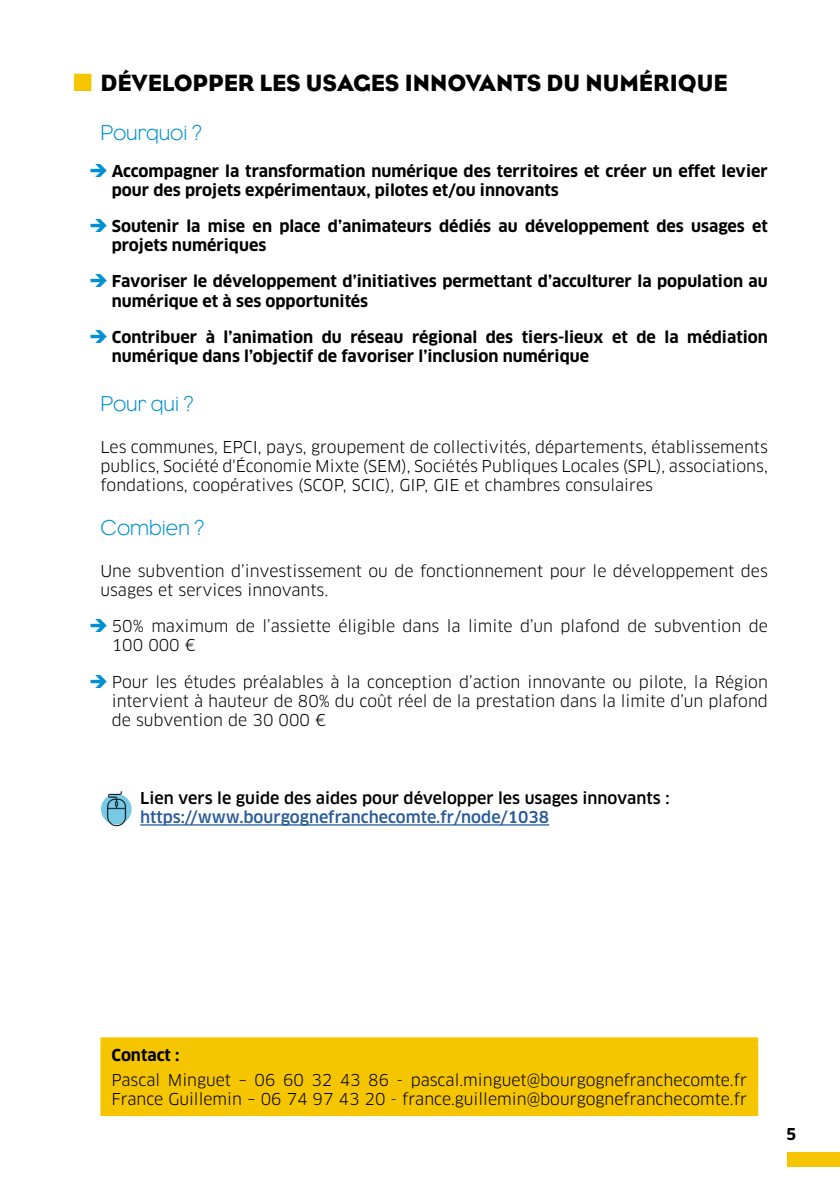
<style>
.page{position:relative;width:840px;height:1191px;background:#fff}
.page>*{position:absolute;margin:0;border:0;box-sizing:border-box;transform-origin:0 0}
.t1{font:24px "Eagle";color:#000}
.t2{font:300 22px "Eagle";color:#0090d4}
.t3{font:16px/19.2px "Clan Pro";color:#000}
.t4{font:700 16px/19.2px "Clan Pro";color:#000}
.t5{font:500 16px "Clan Pro";color:#000}
.t6{font:500 16px "Clan Pro";color:#275b9b}
</style>
<div class="page">
<div style="left:787px;top:1152px;width:52px;height:14px;background:#f5c500"></div>
<hr style="left:140px;top:824px;width:409px;height:1px;background:#275b9b">
<div style="left:103px;top:1040px;width:651px;height:73px;background:#f5c500"></div>
<div style="left:100px;top:1037px;width:657px;height:6px;background:#f5c500"></div>
<div style="left:100px;top:1043px;width:6px;height:67px;background:#f5c500"></div>
<div style="left:751px;top:1043px;width:6px;height:67px;background:#f5c500"></div>
<div style="left:100px;top:1110px;width:657px;height:6px;background:#f5c500"></div>
<img style="left:101px;top:791px;width:31px;height:35px">
<h1 class="t1" style="left:100px;top:68px;width:628px">DÉVELOPPER LES USAGES INNOVANTS DU NUMÉRIQUE</h1>
<h2 class="t2" style="left:100px;top:119px;width:103px">Pourquoi ?</h2>
<p class="t4" style="left:112px;top:161px;width:657px">Accompagner la transformation numérique des territoires et créer un effet levier pour des projets expérimentaux, pilotes et/ou innovants</p>
<p class="t4" style="left:112px;top:217px;width:657px">Soutenir la mise en place d’animateurs dédiés au développement des usages et projets numériques</p>
<p class="t4" style="left:112px;top:272px;width:657px">Favoriser le développement d’initiatives permettant d’acculturer la population au numérique et à ses opportunités</p>
<p class="t4" style="left:112px;top:327px;width:657px">Contribuer à l’animation du réseau régional des tiers-lieux et de la médiation numérique dans l’objectif de favoriser l’inclusion numérique</p>
<h2 class="t2" style="left:100px;top:390px;width:94px">Pour qui ?</h2>
<p class="t3" style="left:100px;top:437px;width:668px;text-align:justify">Les communes, EPCI, pays, groupement de collectivités, départements, établissements publics, Société d'Économie Mixte (SEM), Sociétés Publiques Locales (SPL), associations, fondations, coopératives (SCOP, SCIC), GIP, GIE et chambres consulaires</p>
<h2 class="t2" style="left:100px;top:514px;width:105px">Combien ?</h2>
<p class="t3" style="left:100px;top:561px;width:668px">Une subvention d’investissement ou de fonctionnement pour le développement des usages et services innovants.</p>
<p class="t3" style="left:112px;top:616px;width:657px">50% maximum de l’assiette éligible dans la limite d’un plafond de subvention de<br>100 000 €</p>
<p class="t3" style="left:112px;top:672px;width:657px;text-align:justify">Pour les études préalables à la conception d’action innovante ou pilote, la Région intervient à hauteur de 80% du coût réel de la prestation dans la limite d’un plafond de subvention de 30 000 €</p>
<p class="t5" style="left:140px;top:789px;width:530px">Lien vers le guide des aides pour développer les usages innovants :</p>
<p class="t6" style="left:140px;top:808px;width:410px">https://www.bourgognefranchecomte.fr/node/1038</p>
<p class="t4" style="left:111px;top:1045px;width:70px">Contact :</p>
<p class="t3" style="left:111px;top:1070px;width:637px">Pascal Minguet – 06 60 32 43 86 - pascal.minguet@bourgognefranchecomte.fr<br>France Guillemin – 06 74 97 43 20 - france.guillemin@bourgognefranchecomte.fr</p>
<p class="t4" style="left:785px;top:1124px;width:12px">5</p>
</div>
